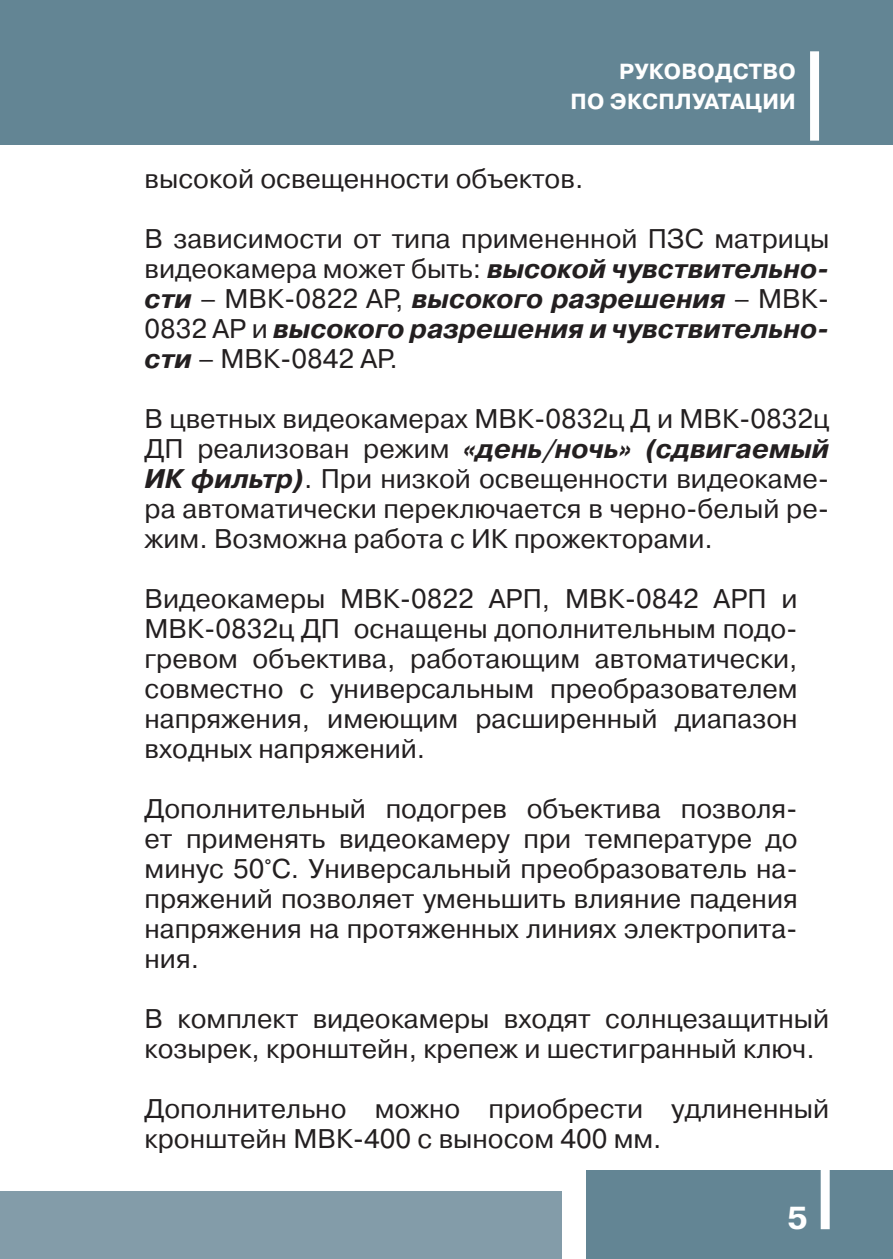
<style>
.page{position:relative;width:893px;height:1259px;background:#fff}
.page>*{position:absolute;margin:0;border:0;box-sizing:border-box;transform-origin:0 0}
.t1{font:700 30px "Pragmatica";color:#fff}
.t2{font:27px/30px "Pragmatica C";color:#231f20;text-align:justify}
.t3{font:700 21.9px/29.7px "Pragmatica C";letter-spacing:.01em;color:#fff;text-align:right}
.s1{font-weight:700;font-style:italic}
</style>
<div class="page">
<div style="left:0;top:0;width:893px;height:145px;background:#638594"></div>
<div style="left:587px;top:1171px;width:306px;height:88px;background:#638594"></div>
<div style="left:821px;top:268px;width:9px;height:961px;background:#fff"></div>
<div style="left:0;top:1192px;width:561px;height:67px;background:#839ca9"></div>
<div style="left:810px;top:51px;width:9px;height:90px;background:#fff"></div>
<p class="t3" style="left:570px;top:57px;width:227px">РУКОВОДСТВО<br>ПО ЭКСПЛУАТАЦИИ</p>
<p class="t2" style="left:145px;top:164px;width:440px">высокой освещенности объектов.</p>
<p class="t2" style="left:145px;top:224px;width:686px">В зависимости от типа примененной ПЗС матрицы видеокамера может быть: <span class="s1">высокой чувствительно&shy;сти</span> – МВК-0822 АР, <span class="s1">высокого разрешения</span> – МВК-0832 АР и <span class="s1">высокого разрешения и чувствительно&shy;сти</span> – МВК-0842 АР.</p>
<p class="t2" style="left:145px;top:404px;width:686px">В цветных видеокамерах МВК-0832ц Д и МВК-0832ц ДП реализован режим <span class="s1">«день/ночь» (сдвигаемый ИК фильтр)</span>. При низкой освещенности видеокаме&shy;ра автоматически переключается в черно-белый ре&shy;жим. Возможна работа с ИК прожекторами.</p>
<p class="t2" style="left:145px;top:584px;width:655px">Видеокамеры МВК-0822 АРП, МВК-0842 АРП и МВК-0832ц ДП оснащены дополнительным подо&shy;гревом объектива, работающим автоматически, совместно с универсальным преобразователем напряжения, имеющим расширенный диапазон входных напряжений.</p>
<p class="t2" style="left:145px;top:794px;width:655px">Дополнительный подогрев объектива позволя&shy;ет применять видеокамеру при температуре до минус 50°С. Универсальный преобразователь на&shy;пряжений позволяет уменьшить влияние падения напряжения на протяженных линиях электропита&shy;ния.</p>
<p class="t2" style="left:145px;top:1004px;width:686px">В комплект видеокамеры входят солнцезащитный козырек, кронштейн, крепеж и шестигранный ключ.</p>
<p class="t2" style="left:145px;top:1094px;width:686px">Дополнительно можно приобрести удлиненный кронштейн МВК-400 с выносом 400 мм.</p>
<p class="t1" style="left:787px;top:1201px;width:22px">5</p>
</div>
